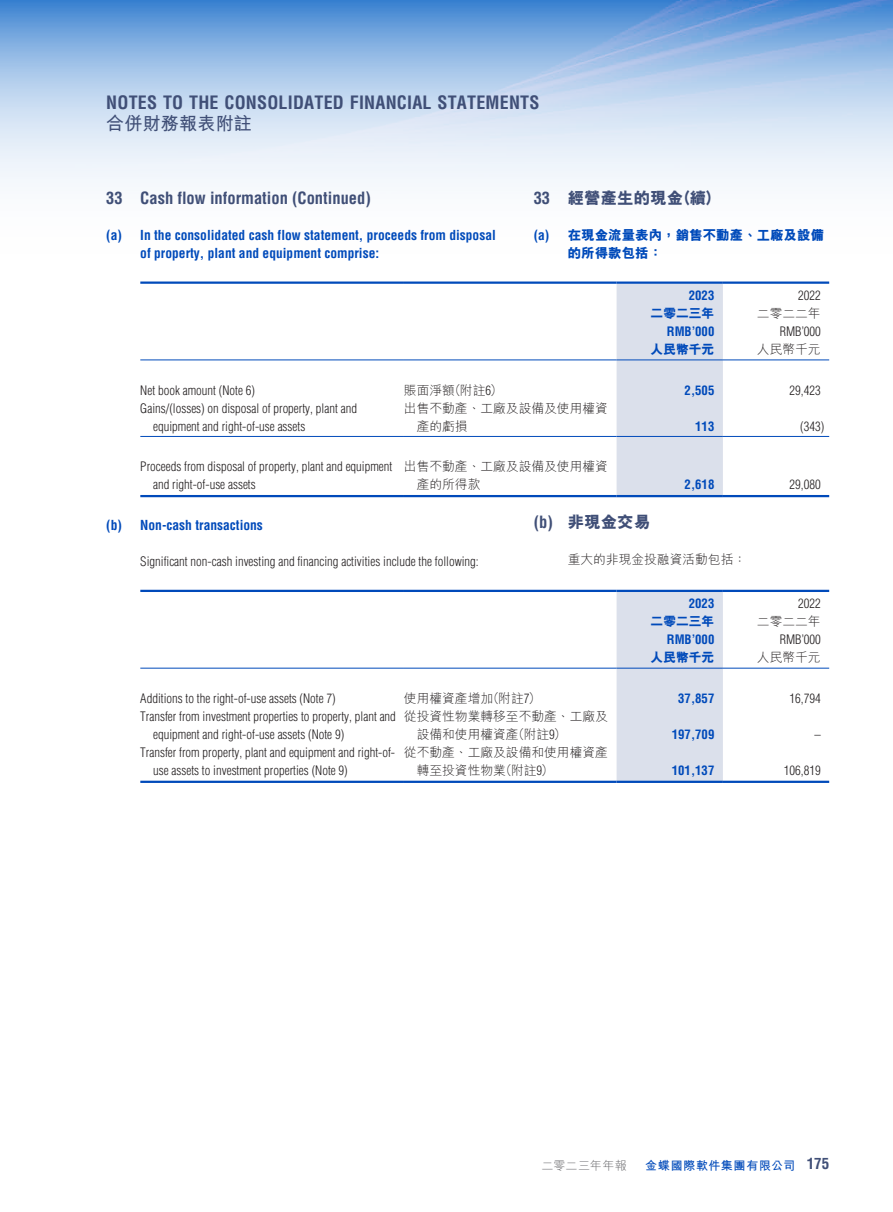
<style>
.page{position:relative;width:893px;height:1212px;background:#fff}
.page>*{position:absolute;margin:0;border:0;box-sizing:border-box;transform-origin:0 0}
.t1{font:700 condensed 18px "Helvetica LT Std";letter-spacing:.01em;color:#404f77}
.t2{font:700 18px "M Hei HK";letter-spacing:.015em;color:#404f77}
.t3{font:700 condensed 16.5px "Helvetica LT Std";color:#404f77}
.t4{font:800 16.5px "M Hei HK";color:#404f77}
.t5{font:700 condensed 13.5px/18px "Helvetica LT Std";color:#004aba}
.t6{font:800 13.5px/18px "M Hei HK";color:#004aba}
.t7{font:300 condensed 12.75px/18px "Helvetica LT Std";color:#231f20}
.t8{font:300 12.75px/18px "M Hei HK";color:#231f20}
.t9{font:700 condensed 12.75px "Helvetica LT Std";color:#004aba}
.t10{font:800 12.75px "M Hei HK";color:#004aba}
.t11{font:700 12px "M Hei HK";letter-spacing:.05em;color:#004aba}
.t12{font:300 12px "M Hei HK";letter-spacing:.025em;color:#636366}
.s1{font-family:"Helvetica LT Std";font-weight:700;font-stretch:condensed}
.s2{font-family:"Helvetica LT Std";font-stretch:condensed}
.s3{font-family:"Helvetica LT Std";font-stretch:condensed;font-size:15px;color:#404f77}
</style>
<div class="page">
<img style="left:0;top:0;width:893px;height:298px">
<div style="left:617px;top:284px;width:106px;height:211px;background:#dbe0eb"></div>
<hr style="left:140px;top:281px;width:264px;height:3px;background:#004aba">
<hr style="left:404px;top:281px;width:213px;height:3px;background:#004aba">
<hr style="left:617px;top:281px;width:106px;height:3px;background:#004aba">
<hr style="left:723px;top:281px;width:106px;height:3px;background:#004aba">
<hr style="left:140px;top:359px;width:264px;height:1px;background:#004aba">
<hr style="left:404px;top:359px;width:213px;height:1px;background:#004aba">
<hr style="left:617px;top:359px;width:106px;height:1px;background:#004aba">
<hr style="left:723px;top:359px;width:106px;height:1px;background:#004aba">
<hr style="left:140px;top:436px;width:264px;height:1px;background:#004aba">
<hr style="left:404px;top:436px;width:213px;height:1px;background:#004aba">
<hr style="left:617px;top:436px;width:106px;height:1px;background:#004aba">
<hr style="left:723px;top:436px;width:106px;height:1px;background:#004aba">
<hr style="left:140px;top:495px;width:264px;height:2px;background:#004aba">
<hr style="left:404px;top:495px;width:213px;height:2px;background:#004aba">
<hr style="left:617px;top:495px;width:106px;height:2px;background:#004aba">
<hr style="left:723px;top:495px;width:106px;height:2px;background:#004aba">
<div style="left:617px;top:592px;width:106px;height:189px;background:#dbe0eb"></div>
<hr style="left:140px;top:590px;width:264px;height:2px;background:#004aba">
<hr style="left:404px;top:590px;width:213px;height:2px;background:#004aba">
<hr style="left:617px;top:590px;width:106px;height:2px;background:#004aba">
<hr style="left:723px;top:590px;width:106px;height:2px;background:#004aba">
<hr style="left:140px;top:668px;width:264px;height:1px;background:#004aba">
<hr style="left:404px;top:668px;width:213px;height:1px;background:#004aba">
<hr style="left:617px;top:668px;width:106px;height:1px;background:#004aba">
<hr style="left:723px;top:668px;width:106px;height:1px;background:#004aba">
<hr style="left:140px;top:781px;width:264px;height:2px;background:#004aba">
<hr style="left:404px;top:781px;width:213px;height:2px;background:#004aba">
<hr style="left:617px;top:781px;width:106px;height:2px;background:#004aba">
<hr style="left:723px;top:781px;width:106px;height:2px;background:#004aba">
<h1 class="t1" style="left:106px;top:92px;width:435px">NOTES TO THE CONSOLIDATED FINANCIAL STATEMENTS</h1>
<h1 class="t2" style="left:106px;top:111px;width:147px">合併財務報表附註</h1>
<p class="t3" style="left:106px;top:187px;width:266px">33 Cash flow information (Continued)</p>
<p class="t5" style="left:140px;top:226px;width:357px;text-indent:-34px">(a) In the consolidated cash flow statement, proceeds from disposal of property, plant and equipment comprise:</p>
<p class="t4" style="left:534px;top:189px;width:189px"><span class="s1">33</span> 經營產生的現金（續）</p>
<p class="t6" style="left:568px;top:226px;width:258px;text-indent:-34px"><span class="s1">(a)</span> 在現金流量表內，銷售不動產、工廠及設備的所得款包括：</p>
<p class="t9" style="left:689px;top:287px;width:27px">2023</p>
<p class="t7" style="left:798px;top:286px;width:24px">2022</p>
<p class="t10" style="left:651px;top:307px;width:65px">二零二三年</p>
<p class="t8" style="left:757px;top:304px;width:65px">二零二二年</p>
<p class="t9" style="left:667px;top:323px;width:49px">RMB’000</p>
<p class="t7" style="left:780px;top:322px;width:42px">RMB’000</p>
<p class="t10" style="left:651px;top:343px;width:65px">人民幣千元</p>
<p class="t8" style="left:757px;top:340px;width:65px">人民幣千元</p>
<p class="t7" style="left:140px;top:381px;width:116px">Net book amount (Note 6)</p>
<p class="t8" style="left:404px;top:381px;width:100px">賬面淨額（附註<span class="s2">6</span>）</p>
<p class="t9" style="left:685px;top:382px;width:31px">2,505</p>
<p class="t7" style="left:789px;top:381px;width:33px">29,423</p>
<p class="t7" style="left:153px;top:399px;width:205px;text-indent:-13px">Gains/(losses) on disposal of property, plant and equipment and right-of-use assets</p>
<p class="t8" style="left:417px;top:399px;width:193px;text-indent:-13px">出售不動產、工廠及設備及使用權資產的虧損</p>
<p class="t9" style="left:695px;top:418px;width:21px">113</p>
<p class="t7" style="left:800px;top:417px;width:26px">(343)</p>
<p class="t7" style="left:153px;top:457px;width:241px;text-indent:-13px">Proceeds from disposal of property, plant and equipment and right-of-use assets</p>
<p class="t8" style="left:417px;top:457px;width:193px;text-indent:-13px">出售不動產、工廠及設備及使用權資產的所得款</p>
<p class="t9" style="left:685px;top:477px;width:31px">2,618</p>
<p class="t7" style="left:789px;top:475px;width:33px">29,080</p>
<p class="t5" style="left:106px;top:516px;width:158px">(b) Non-cash transactions</p>
<p class="t7" style="left:140px;top:552px;width:340px">Significant non-cash investing and financing activities include the following:</p>
<p class="t4" style="left:534px;top:513px;width:118px"><span class="s1">(b)</span> 非現金交易</p>
<p class="t8" style="left:568px;top:550px;width:180px">重大的非現金投融資活動包括：</p>
<p class="t9" style="left:689px;top:596px;width:27px">2023</p>
<p class="t7" style="left:798px;top:595px;width:24px">2022</p>
<p class="t10" style="left:651px;top:615px;width:65px">二零二三年</p>
<p class="t8" style="left:757px;top:612px;width:65px">二零二二年</p>
<p class="t9" style="left:667px;top:632px;width:49px">RMB’000</p>
<p class="t7" style="left:780px;top:631px;width:42px">RMB’000</p>
<p class="t10" style="left:651px;top:651px;width:65px">人民幣千元</p>
<p class="t8" style="left:757px;top:648px;width:65px">人民幣千元</p>
<p class="t7" style="left:140px;top:689px;width:197px">Additions to the right-of-use assets (Note 7)</p>
<p class="t8" style="left:404px;top:689px;width:138px">使用權資產增加（附註<span class="s2">7</span>）</p>
<p class="t9" style="left:678px;top:690px;width:38px">37,857</p>
<p class="t7" style="left:789px;top:689px;width:33px">16,794</p>
<p class="t7" style="left:153px;top:707px;width:244px;text-indent:-13px">Transfer from investment properties to property, plant and equipment and right-of-use assets (Note 9)</p>
<p class="t8" style="left:417px;top:707px;width:193px;text-indent:-13px">從投資性物業轉移至不動產、工廠及設備和使用權資產（附註<span class="s2">9</span>）</p>
<p class="t9" style="left:672px;top:726px;width:44px">197,709</p>
<p class="t7" style="left:814px;top:725px;width:8px">–</p>
<p class="t7" style="left:153px;top:743px;width:244px;text-indent:-13px">Transfer from property, plant and equipment and right-of&shy;use assets to investment properties (Note 9)</p>
<p class="t8" style="left:417px;top:743px;width:193px;text-indent:-13px">從不動產、工廠及設備和使用權資產轉至投資性物業（附註<span class="s2">9</span>）</p>
<p class="t9" style="left:672px;top:762px;width:44px">101,137</p>
<p class="t7" style="left:784px;top:761px;width:38px">106,819</p>
<p class="t12" style="left:541px;top:1159px;width:87px">二零二三年年報</p>
<p class="t11" style="left:645px;top:1157px;width:186px">金蝶國際軟件集團有限公司 <span class="s3">175</span></p>
</div>
